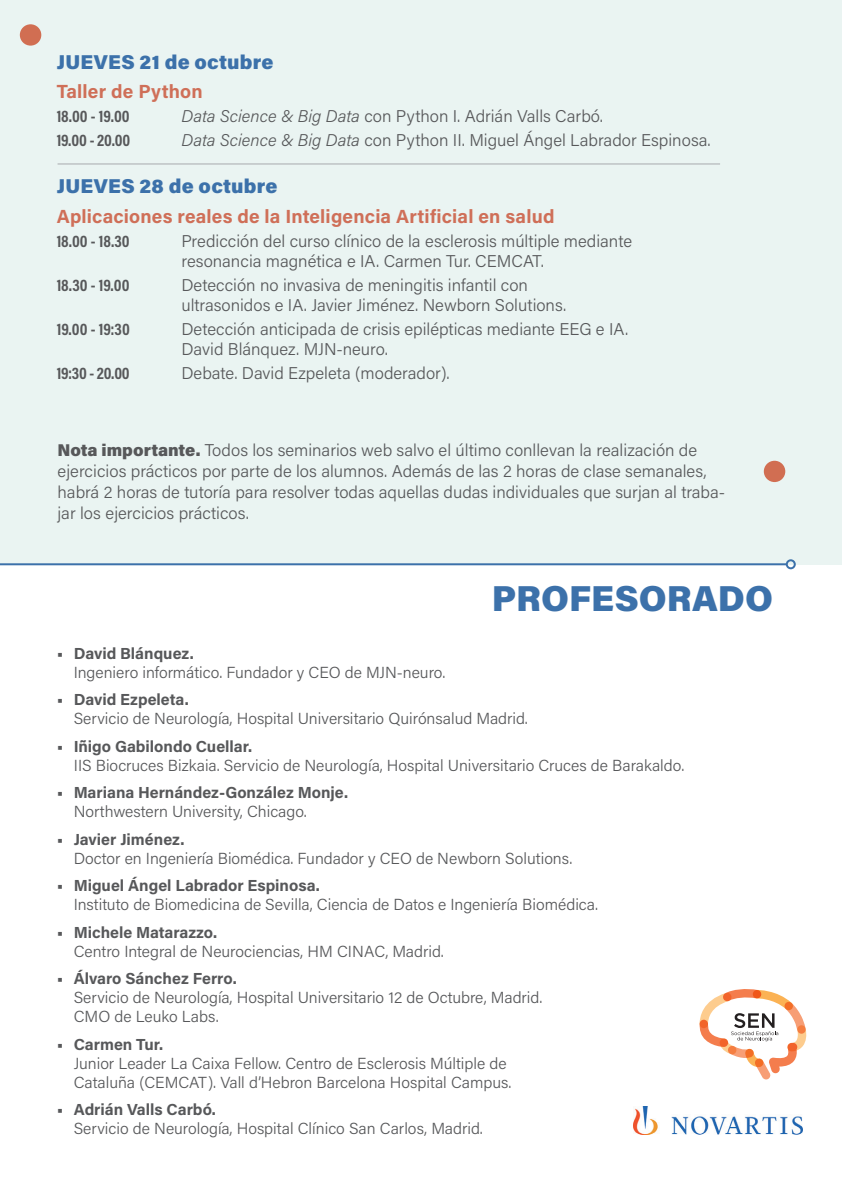
<style>
.page{position:relative;width:842px;height:1191px;background:#fff}
.page>*{position:absolute;margin:0;border:0;box-sizing:border-box;transform-origin:0 0}
.t1{font:900 36px "Acumin Pro";color:#3c71aa}
.DIA{font:900 20px "Acumin Pro";letter-spacing:.01em;color:#3c71aa}
.ACTIVIDAD{font:700 19px "Acumin Pro";letter-spacing:.01em;color:#cf6f58}
.PONENCIA{font:300 17px/20px "Acumin Pro";color:#57585a}
.PONENCIA-2{font:700 17px "Acumin Pro Cond";letter-spacing:-.005em;color:#57585a}
.cargo{font:300 16px/19px "Acumin Pro";color:#57585a}
.t2{font:700 16px "Acumin Pro";color:#57585a}
.s1{font-style:italic}
.s2{font-weight:900}
</style>
<div class="page">
<div style="left:0;top:0;width:842px;height:564px;background:#eaf4f2"></div>
<hr style="left:0;top:563px;width:787px;height:2px;background:#3c71aa">
<div style="left:786px;top:559px;width:10px;height:10px;border:2px solid #3c71aa;border-radius:50%"></div>
<svg style="left:699px;top:989px;width:108px;height:90px"></svg>
<img style="left:633px;top:1106px;width:170px;height:28px">
<hr style="left:58px;top:163px;width:662px;height:1px;background:#a8a9ad">
<div style="left:20px;top:24px;width:21px;height:22px;background:#d16e52;border-radius:50%"></div>
<div style="left:764px;top:461px;width:21px;height:21px;background:#d16e52;border-radius:50%"></div>
<p class="DIA" style="left:57px;top:47px;width:218px">JUEVES 21 de octubre</p>
<p class="ACTIVIDAD" style="left:57px;top:78px;width:147px">Taller de Python</p>
<p class="PONENCIA-2" style="left:57px;top:105px;width:75px">18.00 - 19.00</p>
<p class="PONENCIA" style="left:181px;top:106px;width:423px"><span class="s1">Data Science &amp; Big Data</span> con Python I. Adrián Valls Carbó.</p>
<p class="PONENCIA-2" style="left:57px;top:129px;width:75px">19.00 - 20.00</p>
<p class="PONENCIA" style="left:181px;top:130px;width:531px"><span class="s1">Data Science &amp; Big Data</span> con Python II. Miguel Ángel Labrador Espinosa.</p>
<p class="DIA" style="left:57px;top:172px;width:222px">JUEVES 28 de octubre</p>
<p class="ACTIVIDAD" style="left:57px;top:203px;width:499px">Aplicaciones reales de la Inteligencia Artificial en salud</p>
<p class="PONENCIA-2" style="left:57px;top:230px;width:75px">18.00 - 18.30</p>
<p class="PONENCIA" style="left:181px;top:230px;width:452px">Predicción del curso clínico de la esclerosis múltiple mediante resonancia magnética e IA. Carmen Tur. CEMCAT.</p>
<p class="PONENCIA-2" style="left:57px;top:274px;width:74px">18.30 - 19.00</p>
<p class="PONENCIA" style="left:181px;top:274px;width:386px">Detección no invasiva de meningitis infantil con ultrasonidos e IA. Javier Jiménez. Newborn Solutions.</p>
<p class="PONENCIA-2" style="left:57px;top:318px;width:75px">19.00 - 19:30</p>
<p class="PONENCIA" style="left:181px;top:318px;width:448px">Detección anticipada de crisis epilépticas mediante EEG e IA.<br>David Blánquez. MJN-neuro.</p>
<p class="PONENCIA-2" style="left:57px;top:362px;width:75px">19:30 - 20.00</p>
<p class="PONENCIA" style="left:181px;top:362px;width:270px">Debate. David Ezpeleta (moderador).</p>
<p class="PONENCIA" style="left:58px;top:439px;width:669px;line-height:21px"><span class="s2">Nota importante.</span> Todos los seminarios web salvo el último conllevan la realización de ejercicios prácticos por parte de los alumnos. Además de las 2 horas de clase semanales, habrá 2 horas de tutoría para resolver todas aquellas dudas individuales que surjan al traba&shy;jar los ejercicios prácticos.</p>
<p class="t1" style="left:492px;top:572px;width:283px">PROFESORADO</p>
<p class="t2" style="left:57px;top:642px;width:139px">• David Blánquez.</p>
<p class="cargo" style="left:74px;top:662px;width:373px">Ingeniero informático. Fundador y CEO de MJN-neuro.</p>
<p class="t2" style="left:57px;top:688px;width:134px">• David Ezpeleta.</p>
<p class="cargo" style="left:74px;top:708px;width:456px">Servicio de Neurología, Hospital Universitario Quirónsalud Madrid.</p>
<p class="t2" style="left:57px;top:735px;width:197px">• Iñigo Gabilondo Cuellar.</p>
<p class="cargo" style="left:74px;top:755px;width:612px">IIS Biocruces Bizkaia. Servicio de Neurología, Hospital Universitario Cruces de Barakaldo.</p>
<p class="t2" style="left:57px;top:781px;width:293px">• Mariana Hernández-González Monje.</p>
<p class="cargo" style="left:74px;top:801px;width:235px">Northwestern University, Chicago.</p>
<p class="t2" style="left:57px;top:828px;width:129px">• Javier Jiménez.</p>
<p class="cargo" style="left:74px;top:848px;width:500px">Doctor en Ingeniería Biomédica. Fundador y CEO de Newborn Solutions.</p>
<p class="t2" style="left:57px;top:874px;width:265px">• Miguel Ángel Labrador Espinosa.</p>
<p class="cargo" style="left:74px;top:894px;width:526px">Instituto de Biomedicina de Sevilla, Ciencia de Datos e Ingeniería Biomédica.</p>
<p class="t2" style="left:57px;top:921px;width:162px">• Michele Matarazzo.</p>
<p class="cargo" style="left:74px;top:941px;width:372px">Centro Integral de Neurociencias, HM CINAC, Madrid.</p>
<p class="t2" style="left:57px;top:967px;width:181px">• Álvaro Sánchez Ferro.</p>
<p class="cargo" style="left:74px;top:987px;width:470px">Servicio de Neurología, Hospital Universitario 12 de Octubre, Madrid.<br>CMO de Leuko Labs.</p>
<p class="t2" style="left:57px;top:1033px;width:108px">• Carmen Tur.</p>
<p class="cargo" style="left:74px;top:1053px;width:439px">Junior Leader La Caixa Fellow. Centro de Esclerosis Múltiple de<br>Cataluña (CEMCAT). Vall d’Hebron Barcelona Hospital Campus.</p>
<p class="t2" style="left:57px;top:1098px;width:161px">• Adrián Valls Carbó.</p>
<p class="cargo" style="left:74px;top:1118px;width:411px">Servicio de Neurología, Hospital Clínico San Carlos, Madrid.</p>
</div>
